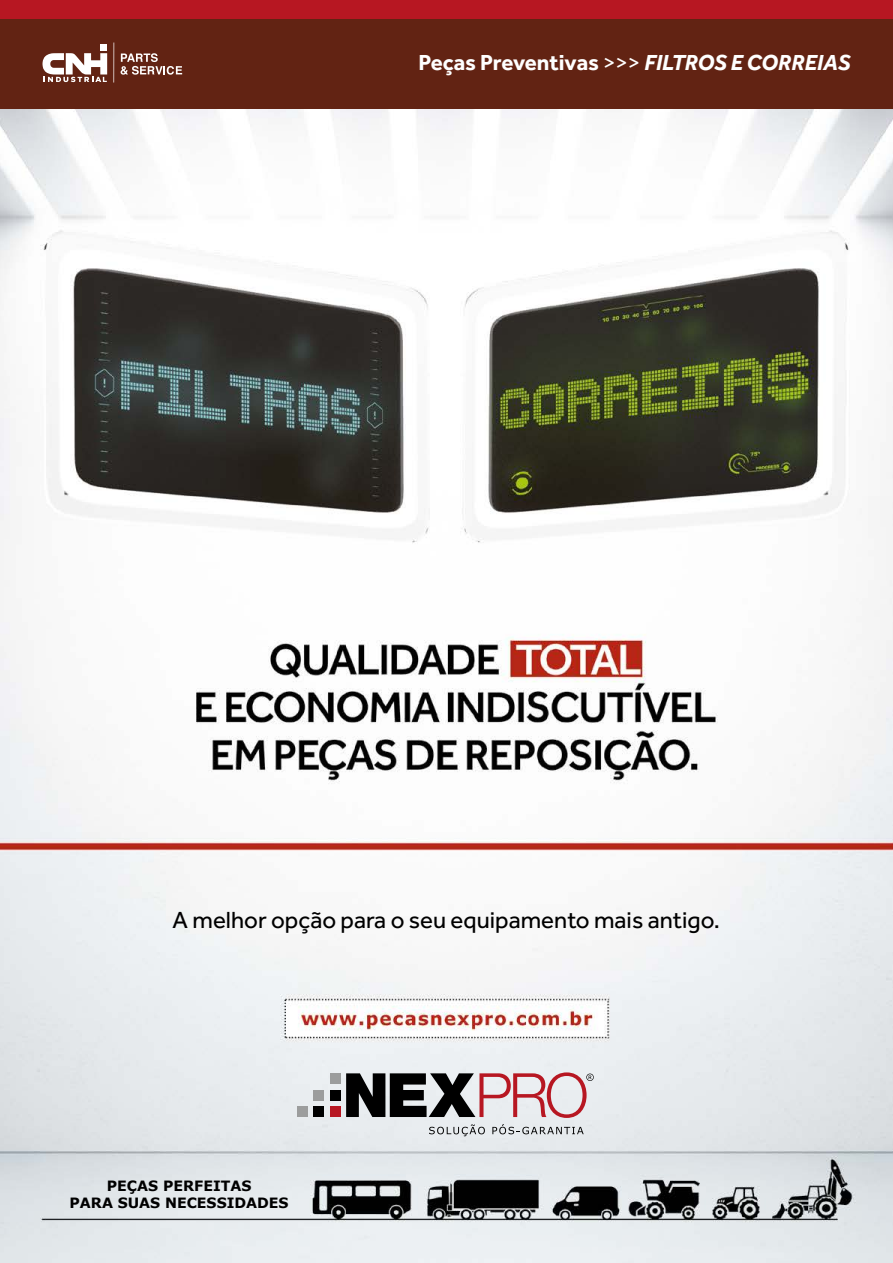
<style>
.page{position:relative;width:893px;height:1263px;background:#fff}
.page>*{position:absolute;margin:0;border:0;box-sizing:border-box;transform-origin:0 0}
.t1{font:24.15px "Effra";color:#000}
.t2{font:700 22.5px "Effra";color:#fff}
.t3{font:700 14.1px/17px "Verdana";color:#000;text-align:center}
.s1{font-weight:400}
.s2{font-style:italic}
</style>
<div class="page">
<img style="left:0;top:109px;width:893px;height:1154px">
<div style="left:0;top:0;width:893px;height:20px;background:#b71722"></div>
<div style="left:0;top:20px;width:893px;height:89px;background:#622313"></div>
<svg style="left:121px;top:53px;width:61px;height:22px"></svg>
<hr style="left:113px;top:43px;width:1px;height:40px;background:#fff">
<div style="left:100px;top:45px;width:7px;height:6px;background:#fff"></div>
<svg style="left:43px;top:53px;width:64px;height:29px"></svg>
<div style="left:297px;top:1106px;width:11px;height:11px;background:#9c9d9d"></div>
<div style="left:330px;top:1106px;width:11px;height:11px;background:#b71722"></div>
<div style="left:313px;top:1106px;width:11px;height:11px;background:#000"></div>
<div style="left:330px;top:1090px;width:11px;height:10px;background:#000"></div>
<div style="left:330px;top:1073px;width:11px;height:11px;background:#9c9d9d"></div>
<div style="left:313px;top:1090px;width:11px;height:10px;background:#9c9d9d"></div>
<svg style="left:346px;top:1072px;width:248px;height:46px;background:#938285"></svg>
<svg style="left:429px;top:1124px;width:56px;height:12px"></svg>
<svg style="left:492px;top:1124px;width:92px;height:10px"></svg>
<p class="t2" style="left:418px;top:49px;width:434px">Peças Preventivas <span class="s1">&gt;&gt;&gt;</span> <span class="s2">FILTROS E CORREIAS</span></p>
<p class="t1" style="left:173px;top:906px;width:549px">A melhor opção para o seu equipamento mais antigo.</p>
<p class="t3" style="left:70px;top:1177px;width:221px">PEÇAS PERFEITAS<br>PARA SUAS NECESSIDADES</p>
</div>
